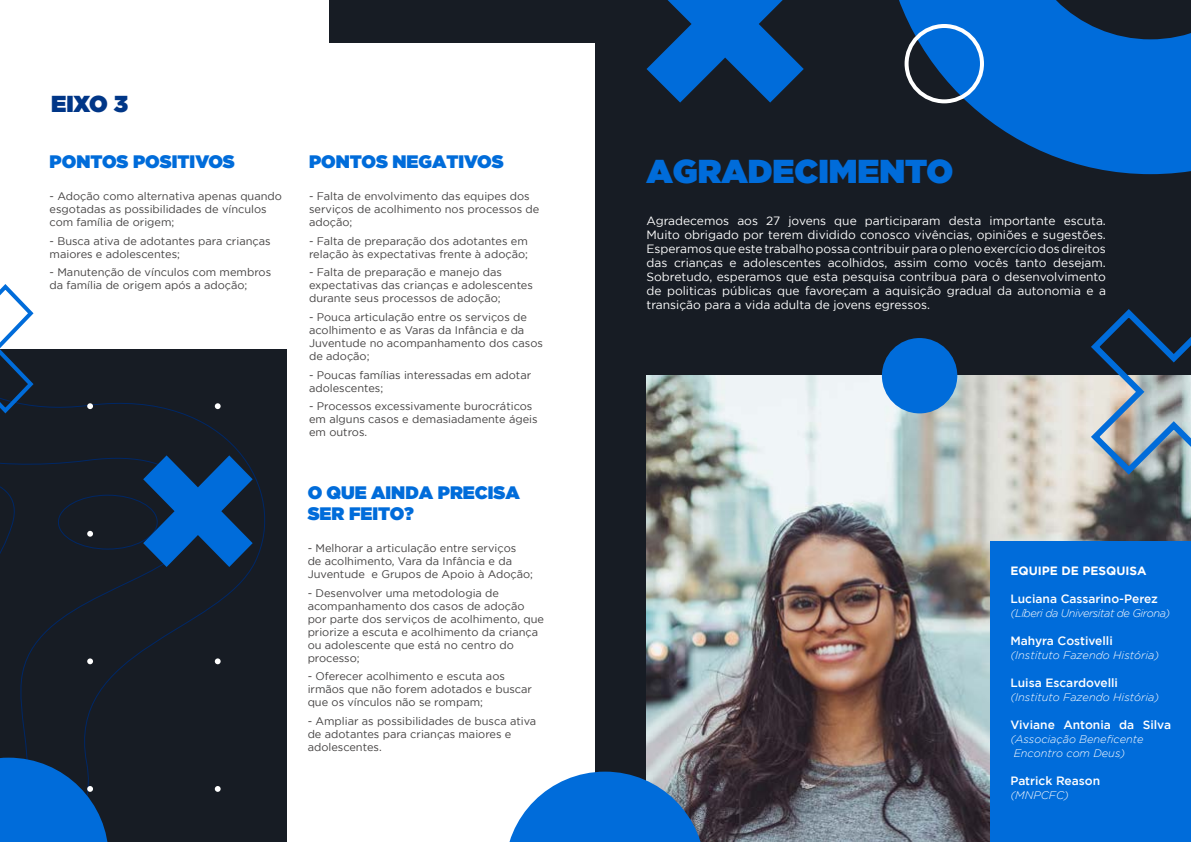
<style>
.page{position:relative;width:1191px;height:842px;background:#fff}
.page>*{position:absolute;margin:0;border:0;box-sizing:border-box;transform-origin:0 0}
.t1{font:900 33px "Gotham";color:#006cda}
.t2{font:900 23px "Gotham";color:#003687}
.t3{font:900 18px/21px "Gotham";color:#006cda}
.t4{font:12px/14px "Gotham";color:#fff;text-align:justify}
.t5{font:500 12px "Gotham";color:#fff}
.t6{font:700 12px "Gotham";color:#fff}
.t7{font:11px/13px "Gotham";color:#434141}
.t8{font:italic 300 11px/14px "Gotham";color:#fff}
.t9{font:italic 300 11px "Gotham";letter-spacing:-.04em;color:#fff}
</style>
<div class="page">
<div style="left:595px;top:0;width:596px;height:842px;background:#171c24"></div>
<svg style="left:899px;top:0;width:292px;height:174px;fill:#006cda"></svg>
<img style="left:646px;top:375px;width:545px;height:467px">
<div style="left:904px;top:24px;width:80px;height:79px;border:4px solid #fff;border-radius:50%"></div>
<div style="left:882px;top:338px;width:75px;height:75px;background:#006cda;border-radius:50%"></div>
<svg style="left:646px;top:0;width:157px;height:103px"></svg>
<div style="left:991px;top:541px;width:200px;height:301px;background:#006cda"></div>
<svg style="left:1086px;top:309px;width:105px;height:170px"></svg>
<div style="left:330px;top:0;width:286px;height:42px;background:#171c24"></div>
<svg style="left:509px;top:772px;width:196px;height:70px;background:#3280d0"></svg>
<div style="left:0;top:349px;width:287px;height:493px;background:#171c24"></div>
<svg style="left:215px;top:403px;width:6px;height:6px"></svg>
<svg style="left:215px;top:658px;width:6px;height:6px"></svg>
<svg style="left:215px;top:786px;width:6px;height:6px"></svg>
<svg style="left:87px;top:403px;width:6px;height:6px"></svg>
<svg style="left:87px;top:531px;width:6px;height:6px"></svg>
<svg style="left:87px;top:658px;width:6px;height:6px"></svg>
<svg style="left:143px;top:455px;width:110px;height:112px;background:#094a8d"></svg>
<svg style="left:0;top:758px;width:109px;height:84px;background:#0559b0"></svg>
<svg style="left:0;top:284px;width:36px;height:132px"></svg>
<h2 class="t2" style="left:51px;top:87px;width:78px">EIXO 3</h2>
<h3 class="t3" style="left:50px;top:151px;width:187px">PONTOS POSITIVOS</h3>
<p class="t7" style="left:50px;top:189px;width:234px">- Adoção como alternativa apenas quando esgotadas as possibilidades de vínculos com família de origem;</p>
<p class="t7" style="left:50px;top:234px;width:222px">- Busca ativa de adotantes para crianças maiores e adolescentes;</p>
<p class="t7" style="left:50px;top:266px;width:223px">- Manutenção de vínculos com membros da família de origem após a adoção;</p>
<h3 class="t3" style="left:309px;top:151px;width:196px">PONTOS NEGATIVOS</h3>
<p class="t7" style="left:309px;top:189px;width:232px">- Falta de envolvimento das equipes dos serviços de acolhimento nos processos de adoção;</p>
<p class="t7" style="left:309px;top:234px;width:220px">- Falta de preparação dos adotantes em relação às expectativas frente à adoção;</p>
<p class="t7" style="left:309px;top:266px;width:225px">- Falta de preparação e manejo das expectativas das crianças e adolescentes durante seus processos de adoção;</p>
<p class="t7" style="left:309px;top:310px;width:235px">- Pouca articulação entre os serviços de acolhimento e as Varas da Infância e da<br>Juventude no acompanhamento dos casos de adoção;</p>
<p class="t7" style="left:309px;top:368px;width:224px">- Poucas famílias interessadas em adotar adolescentes;</p>
<p class="t7" style="left:309px;top:400px;width:230px">- Processos excessivamente burocráticos em alguns casos e demasiadamente ágeis em outros.</p>
<h3 class="t3" style="left:308px;top:482px;width:214px">O QUE AINDA PRECISA<br>SER FEITO?</h3>
<p class="t7" style="left:308px;top:541px;width:227px">- Melhorar a articulação entre serviços<br>de acolhimento, Vara da Infância e da<br>Juventude e Grupos de Apoio à Adoção;</p>
<p class="t7" style="left:308px;top:586px;width:238px">- Desenvolver uma metodologia de acompanhamento dos casos de adoção por parte dos serviços de acolhimento, que priorize a escuta e acolhimento da criança ou adolescente que está no centro do processo;</p>
<p class="t7" style="left:308px;top:670px;width:226px">- Oferecer acolhimento e escuta aos irmãos que não forem adotados e buscar que os vínculos não se rompam;</p>
<p class="t7" style="left:308px;top:714px;width:230px">- Ampliar as possibilidades de busca ativa de adotantes para crianças maiores e adolescentes.</p>
<h1 class="t1" style="left:646px;top:148px;width:308px">AGRADECIMENTO</h1>
<p class="t4" style="left:646px;top:214px;width:461px">Agradecemos aos 27 jovens que participaram desta importante escuta.<br>Muito obrigado por terem dividido conosco vivências, opiniões e sugestões.<br>Esperamos que este trabalho possa contribuir para o pleno exercício dos direitos das crianças e adolescentes acolhidos, assim como vocês tanto desejam.<br>Sobretudo, esperamos que esta pesquisa contribua para o desenvolvimento de politicas públicas que favoreçam a aquisição gradual da autonomia e a transição para a vida adulta de jovens egressos.</p>
<p class="t6" style="left:1010px;top:563px;width:138px">EQUIPE DE PESQUISA</p>
<p class="t5" style="left:1010px;top:591px;width:149px">Luciana Cassarino-Perez</p>
<p class="t9" style="left:1010px;top:607px;width:161px">(Líberi da Universitat de Girona)</p>
<p class="t5" style="left:1010px;top:633px;width:104px">Mahyra Costivelli</p>
<p class="t8" style="left:1010px;top:648px;width:150px">(Instituto Fazendo História)</p>
<p class="t5" style="left:1010px;top:675px;width:109px">Luisa Escardovelli</p>
<p class="t8" style="left:1010px;top:690px;width:150px">(Instituto Fazendo História)</p>
<p class="t5" style="left:1010px;top:717px;width:162px">Viviane Antonia da Silva</p>
<p class="t8" style="left:1010px;top:732px;width:135px">(Associação Beneficente<br>Encontro com Deus)</p>
<p class="t5" style="left:1010px;top:773px;width:91px">Patrick Reason</p>
<p class="t8" style="left:1010px;top:788px;width:60px">(MNPCFC)</p>
</div>
